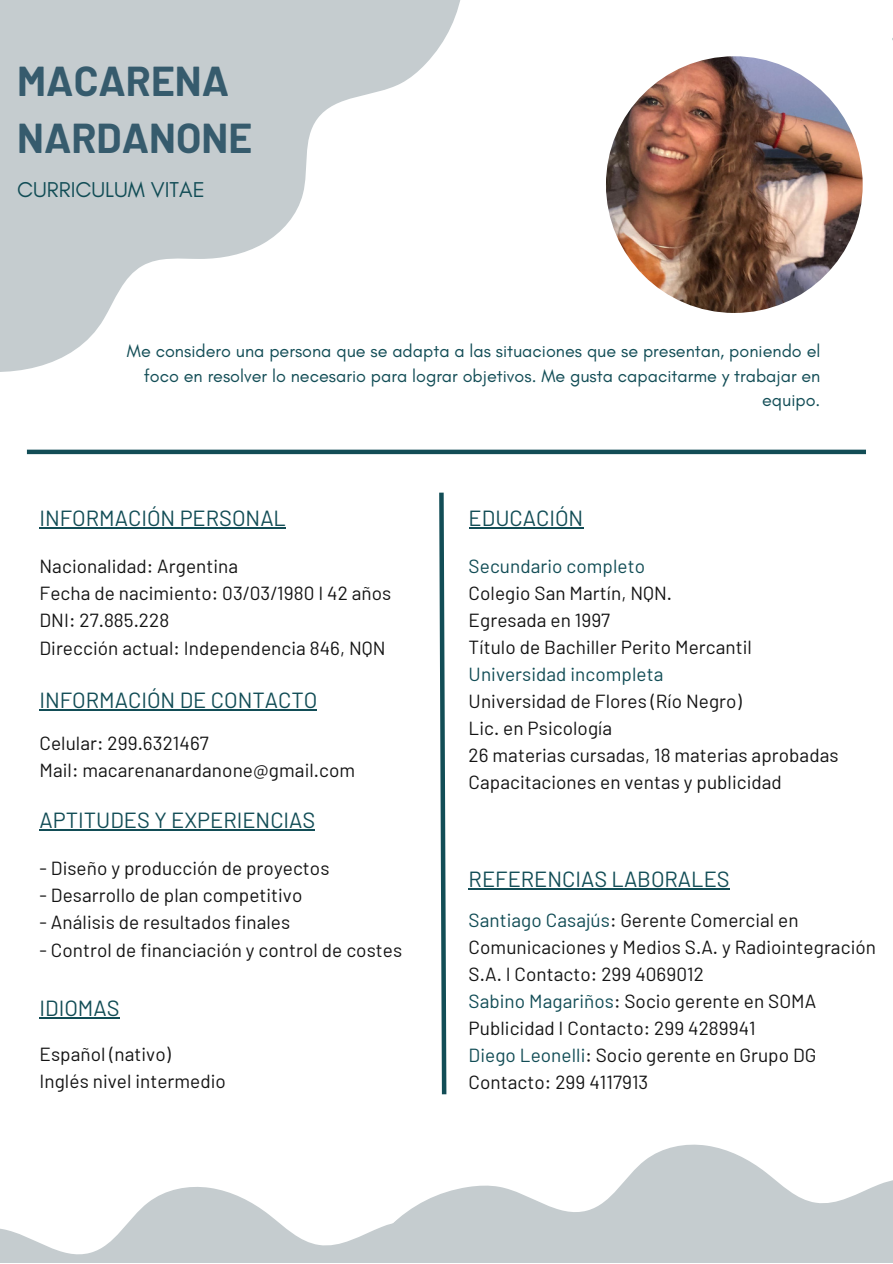
<style>
.page{position:relative;width:893px;height:1264px;background:#fff}
.page>*{position:absolute;margin:0;border:0;box-sizing:border-box;transform-origin:0 0}
.t1{font:700 40.8px "Barlow";color:#365b6d}
.t2{font:21.9px "Barlow";color:#124d56}
.t3{font:21.9px "Glacial Indifference";color:#124d56}
.t4{font:18.9px/27px "Barlow";letter-spacing:.005em;color:#141414}
.t5{font:18.9px "Barlow";letter-spacing:.005em;color:#124d56}
.t6{font:18px/24.8px "Glacial Indifference";color:#124d56;text-align:right}
.s1{color:#124d56}
</style>
<div class="page">
<img style="left:606px;top:56px;width:256px;height:257px;border-radius:50%">
<svg style="left:0;top:0;width:461px;height:372px;fill:#c5cccf"></svg>
<hr style="left:39px;top:829px;width:276px;height:1px;background:#124d56">
<svg style="left:439px;top:492px;width:7px;height:417px"></svg>
<svg style="left:441px;top:909px;width:451px;height:353px"></svg>
<svg style="left:0;top:951px;width:542px;height:311px"></svg>
<hr style="left:468px;top:527px;width:115px;height:1px;background:#124d56">
<hr style="left:468px;top:888px;width:261px;height:1px;background:#124d56">
<hr style="left:39px;top:709px;width:278px;height:1px;background:#124d56">
<hr style="left:39px;top:527px;width:247px;height:1px;background:#124d56">
<hr style="left:39px;top:1017px;width:80px;height:1px;background:#124d56">
<div style="left:27px;top:449px;width:838px;height:5px;background:#124d56"></div>
<p class="t1" style="left:17px;top:55px;width:213px">MACARENA</p>
<p class="t1" style="left:17px;top:112px;width:236px">NARDANONE</p>
<p class="t3" style="left:17px;top:176px;width:189px">CURRICULUM VITAE</p>
<p class="t6" style="left:127px;top:338px;width:695px">Me considero una persona que se adapta a las situaciones que se presentan, poniendo el foco en resolver lo necesario para lograr objetivos. Me gusta capacitarme y trabajar en equipo.</p>
<p class="t2" style="left:39px;top:504px;width:248px">INFORMACIÓN PERSONAL</p>
<p class="t4" style="left:39px;top:551px;width:200px">Nacionalidad: Argentina</p>
<p class="t4" style="left:39px;top:579px;width:353px">Fecha de nacimiento: 03/03/1980 I 42 años</p>
<p class="t4" style="left:39px;top:606px;width:131px">DNI: 27.885.228</p>
<p class="t4" style="left:39px;top:633px;width:347px">Dirección actual: Independencia 846, NQN</p>
<p class="t2" style="left:39px;top:686px;width:279px">INFORMACIÓN DE CONTACTO</p>
<p class="t4" style="left:39px;top:728px;width:171px">Celular: 299.6321467</p>
<p class="t4" style="left:39px;top:756px;width:317px">Mail: macarenanardanone@gmail.com</p>
<p class="t2" style="left:39px;top:806px;width:277px">APTITUDES Y EXPERIENCIAS</p>
<p class="t4" style="left:39px;top:853px;width:291px">- Diseño y producción de proyectos</p>
<p class="t4" style="left:39px;top:881px;width:264px">- Desarrollo de plan competitivo</p>
<p class="t4" style="left:39px;top:908px;width:252px">- Análisis de resultados finales</p>
<p class="t4" style="left:39px;top:935px;width:364px">- Control de financiación y control de costes</p>
<p class="t2" style="left:39px;top:994px;width:82px">IDIOMAS</p>
<p class="t4" style="left:39px;top:1039px;width:133px">Español (nativo)</p>
<p class="t4" style="left:39px;top:1067px;width:188px">Inglés nivel intermedio</p>
<p class="t2" style="left:468px;top:504px;width:116px">EDUCACIÓN</p>
<p class="t5" style="left:468px;top:554px;width:178px">Secundario completo</p>
<p class="t4" style="left:468px;top:579px;width:205px">Colegio San Martín, NQN.</p>
<p class="t4" style="left:468px;top:606px;width:143px">Egresada en 1997</p>
<p class="t4" style="left:468px;top:633px;width:285px">Título de Bachiller Perito Mercantil</p>
<p class="t5" style="left:468px;top:662px;width:196px">Universidad incompleta</p>
<p class="t4" style="left:468px;top:687px;width:274px">Universidad de Flores (Río Negro)</p>
<p class="t4" style="left:468px;top:714px;width:145px">Lic. en Psicología</p>
<p class="t4" style="left:468px;top:741px;width:371px">26 materias cursadas, 18 materias aprobadas</p>
<p class="t4" style="left:468px;top:768px;width:314px">Capacitaciones en ventas y publicidad</p>
<p class="t2" style="left:468px;top:865px;width:262px">REFERENCIAS LABORALES</p>
<p class="t4" style="left:468px;top:906px;width:409px"><span class="s1">Santiago Casajús</span>: Gerente Comercial en<br>Comunicaciones y Medios S.A. y Radiointegración<br>S.A. I Contacto: 299 4069012</p>
<p class="t4" style="left:468px;top:987px;width:349px"><span class="s1">Sabino Magariños</span>: Socio gerente en SOMA<br>Publicidad I Contacto: 299 4289941</p>
<p class="t4" style="left:468px;top:1041px;width:349px"><span class="s1">Diego Leonelli</span>: Socio gerente en Grupo DG<br>Contacto: 299 4117913</p>
</div>
